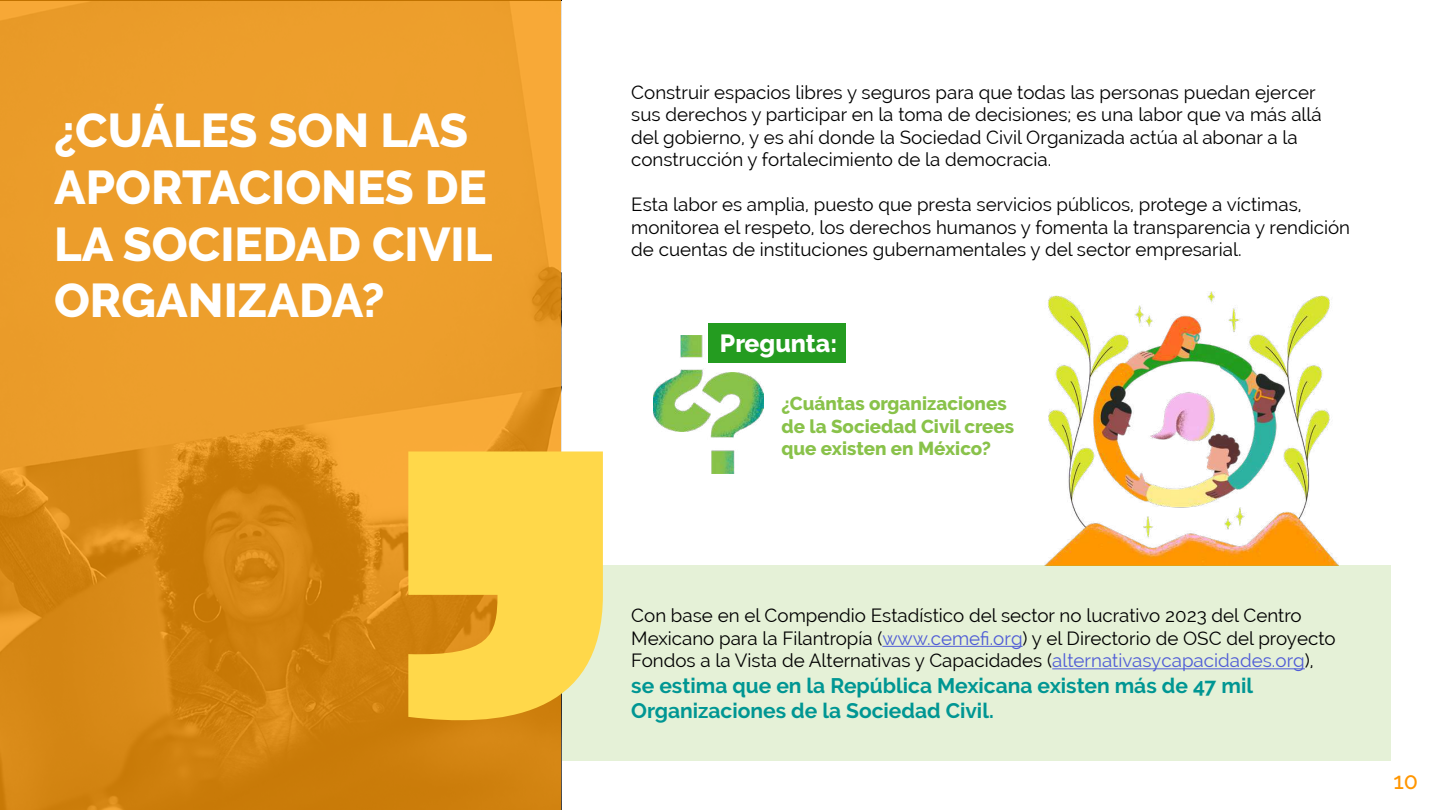
<style>
.page{position:relative;width:1440px;height:810px;background:#fff}
.page>*{position:absolute;margin:0;border:0;box-sizing:border-box;transform-origin:0 0}
.t1{font:800 47.25px/56.7px "Raleway";color:#fff}
.t2{font:800 24.75px "Raleway";color:#fff}
.t3{font:500 23.25px "Raleway";color:#ff9600}
.t4{font:700 21px/25.2px "Raleway";color:#009693}
.t5{font:18.75px/22.5px "Raleway";color:#000}
.t6{font:800 18.75px/22.5px "Raleway";color:#89c24a}
.s1{color:#4f5cd6}
</style>
<div class="page">
<img style="left:1045px;top:291px;width:294px;height:275px">
<div style="left:506px;top:566px;width:885px;height:195px;background:#e5f1d7"></div>
<hr style="left:882px;top:646px;width:141px;height:1px;background:#4f5cd6">
<hr style="left:1052px;top:668px;width:253px;height:1px;background:#4f5cd6">
<svg style="left:0;top:0;width:561px;height:810px;background:#e29421"></svg>
<svg style="left:408px;top:452px;width:195px;height:276px;background:#f7cc47"></svg>
<div style="left:708px;top:324px;width:138px;height:39px;background:#249c20"></div>
<img style="left:710px;top:373px;width:54px;height:101px">
<img style="left:653px;top:336px;width:57px;height:95px">
<h1 class="t1" style="left:54px;top:103px;width:440px">¿CUÁLES SON LAS<br>APORTACIONES DE<br>LA SOCIEDAD CIVIL<br>ORGANIZADA?</h1>
<p class="t5" style="left:631px;top:81px;width:692px">Construir espacios libres y seguros para que todas las personas puedan ejercer sus derechos y participar en la toma de decisiones; es una labor que va más allá del gobierno, y es ahí donde la Sociedad Civil Organizada actúa al abonar a la construcción y fortalecimiento de la democracia.</p>
<p class="t5" style="left:631px;top:193px;width:720px">Esta labor es amplia, puesto que presta servicios públicos, protege a víctimas, monitorea el respeto, los derechos humanos y fomenta la transparencia y rendición de cuentas de instituciones gubernamentales y del sector empresarial.</p>
<h2 class="t2" style="left:720px;top:329px;width:119px">Pregunta:</h2>
<p class="t6" style="left:782px;top:392px;width:234px">¿Cuántas organizaciones de la Sociedad Civil crees que existen en México?</p>
<p class="t5" style="left:631px;top:605px;width:706px">Con base en el Compendio Estadístico del sector no lucrativo 2023 del Centro<br>Mexicano para la Filantropía (<span class="s1">www.cemefi.org</span>) y el Directorio de OSC del proyecto<br>Fondos a la Vista de Alternativas y Capacidades (<span class="s1">alternativasycapacidades.org</span>),</p>
<p class="t4" style="left:631px;top:673px;width:623px">se estima que en la República Mexicana existen más de 47 mil<br>Organizaciones de la Sociedad Civil.</p>
<p class="t3" style="left:1394px;top:767px;width:26px">10</p>
</div>
